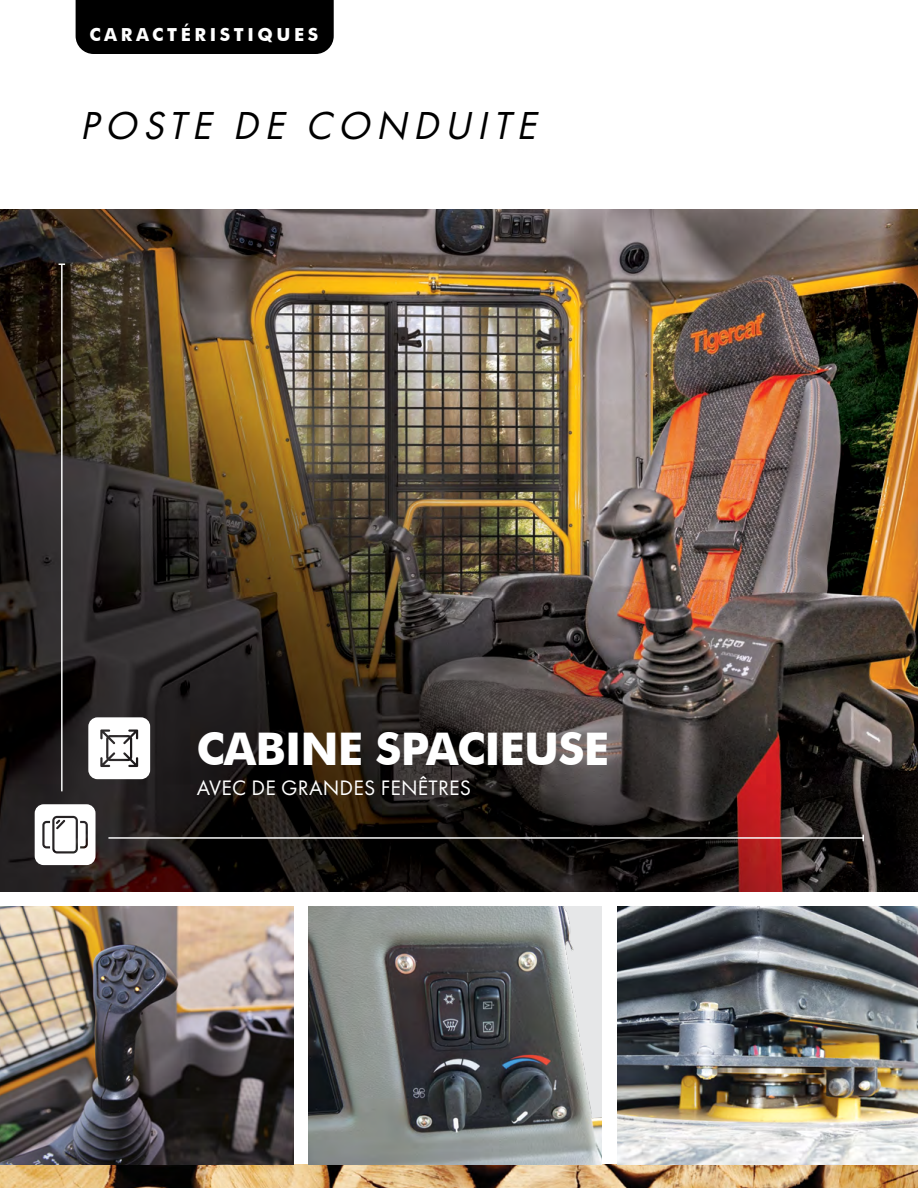
<style>
.page{position:relative;width:918px;height:1188px;background:#fff}
.page>*{position:absolute;margin:0;border:0;box-sizing:border-box;transform-origin:0 0}
.t1{font:700 45px "Futura BT";letter-spacing:-.02em;color:#fff}
.t2{font:italic 40.5px "Futura PT";color:#000}
.t3{font:21.75px "Futura PT";letter-spacing:.01em;color:#fff}
.t4{font:700 18px "Futura BT";letter-spacing:.2em;color:#fff}
</style>
<div class="page">
<img style="left:0;top:210px;width:918px;height:681px">
<div style="left:76px;top:0;width:258px;height:54px;background:#000"></div>
<img style="left:0;top:1165px;width:918px;height:23px">
<hr style="left:61px;top:264px;width:2px;height:527px;background:#fff">
<hr style="left:108px;top:837px;width:755px;height:2px;background:#fff">
<svg style="left:88px;top:717px;width:62px;height:62px"></svg>
<svg style="left:35px;top:804px;width:61px;height:61px"></svg>
<img style="left:617px;top:906px;width:301px;height:259px">
<img style="left:309px;top:906px;width:293px;height:259px">
<img style="left:0;top:906px;width:293px;height:259px">
<p class="t4" style="left:89px;top:23px;width:230px">CARACTÉRISTIQUES</p>
<h2 class="t2" style="left:80px;top:101px;width:466px">POSTE DE CONDUITE</h2>
<h1 class="t1" style="left:197px;top:722px;width:414px">CABINE SPACIEUSE</h1>
<p class="t3" style="left:197px;top:775px;width:276px">AVEC DE GRANDES FENÊTRES</p>
</div>
